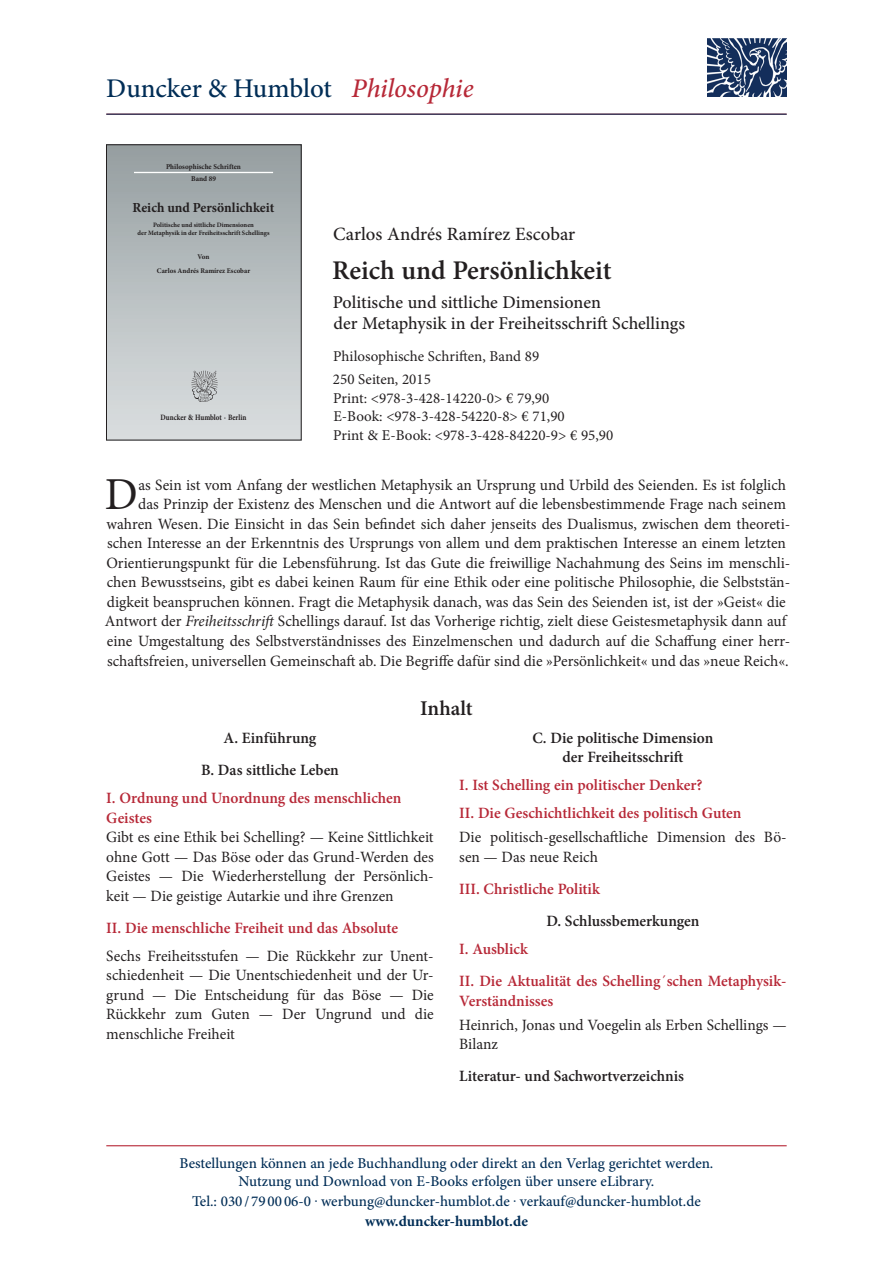
<style>
.page{position:relative;width:893px;height:1263px;background:#fff}
.page>*{position:absolute;margin:0;border:0;box-sizing:border-box;transform-origin:0 0}
.t1{font:45.75px "Minion Pro";color:#231f20}
.t2{font:500 27px "Minion Pro";letter-spacing:-.005em;color:#002d56}
.t3{font:600 27px "Minion Pro";letter-spacing:-.005em;color:#231f20}
.t4{font:600 21px "Minion Pro";color:#231f20}
.t5{font:500 18.75px "Minion Pro";color:#231f20}
.t6{font:500 18px/21px "Minion Pro";color:#231f20}
.t7{font:15.75px/19.5px "Minion Pro";color:#231f20;text-align:justify}
.t8{font:600 15.75px/19.5px "Minion Pro";color:#b72837}
.t9{font:600 15.75px/32.2px "Minion Pro";color:#231f20;text-align:center}
.t10{font:500 15px/18px "Minion Pro";color:#002d56;text-align:center}
.t11{font:15px/18.8px "Minion Pro";color:#231f20}
.t12{font:700 15px "Minion Pro";color:#002d56}
.t13{font:700 13.8px "Minion Pro";color:#231f20}
.t14{font:700 8.1px "Minion Pro";letter-spacing:-.005em;color:#231f20;scale:.86 1}
.t15{font:700 7.35px/11.9px "Minion Pro";letter-spacing:.005em;color:#231f20;text-align:center;scale:.96 1}
.t16{font:700 7.2px/14.5px "Minion Pro";color:#231f20;text-align:center}
.t17{font:700 6.6px/8.4px "Minion Pro";color:#231f20;text-align:center}
.s1{font-style:italic;color:#b72837}
.s2{font-style:italic}
.s3{font-weight:400}
</style>
<div class="page">
<hr style="left:106px;top:1145px;width:681px;height:1px;background:#b72837">
<div style="left:106px;top:145px;width:195px;height:295px;background:linear-gradient(to bottom,#979fa2,#dce0e1)"></div>
<hr style="left:134px;top:172px;width:139px;height:1px;background:#fff">
<img style="left:189px;top:369px;width:29px;height:35px">
<div style="left:106px;top:145px;width:195px;height:295px;border:1px solid #231f20"></div>
<img style="left:707px;top:38px;width:79px;height:59px">
<hr style="left:106px;top:114px;width:681px;height:1px;background:#002d56">
<h2 class="t2" style="left:106px;top:70px;width:369px">Duncker &amp; Humblot <span class="s1">Philosophie</span></h2>
<p class="t15" style="left:166px;top:161px;width:80px">Philosophische Schriften<br>Band 89</p>
<p class="t13" style="left:133px;top:198px;width:143px">Reich und Persönlichkeit</p>
<p class="t17" style="left:138px;top:220px;width:133px">Politische und sittliche Dimensionen<br>der Metaphysik in der Freiheitsschrift Schellings</p>
<p class="t16" style="left:157px;top:249px;width:95px">Von<br>Carlos Andrés Ramírez Escobar</p>
<p class="t14" style="left:160px;top:412px;width:102px">Duncker &amp; Humblot · Berlin</p>
<p class="t5" style="left:333px;top:222px;width:244px">Carlos Andrés Ramírez Escobar</p>
<h2 class="t3" style="left:332px;top:252px;width:281px">Reich und Persönlichkeit</h2>
<p class="t6" style="left:333px;top:292px;width:354px">Politische und sittliche Dimensionen<br>der Metaphysik in der Freiheitsschrift Schellings</p>
<p class="t11" style="left:333px;top:345px;width:208px;line-height:23px">Philosophische Schriften, Band 89<br>250 Seiten, 2015</p>
<p class="t11" style="left:333px;top:389px;width:282px">Print: &lt;978-3-428-14220-0&gt; € 79,90<br>E-Book: &lt;978-3-428-54220-8&gt; € 71,90<br>Print &amp; E-Book: &lt;978-3-428-84220-9&gt; € 95,90</p>
<p class="t7" style="left:105px;top:475px;width:687px;text-align:right">as Sein ist vom Anfang der westlichen Metaphysik an Ursprung und Urbild des Seienden. Es ist folglich<br>das Prinzip der Existenz des Menschen und die Antwort auf die lebensbestimmende Frage nach seinem wahren Wesen. Die Einsicht in das Sein befindet sich daher jenseits des Dualismus, zwischen dem theoreti&shy;schen Interesse an der Erkenntnis des Ursprungs von allem und dem praktischen Interesse an einem letzten Orientierungspunkt für die Lebensführung. Ist das Gute die freiwillige Nachahmung des Seins im menschli&shy;chen Bewusstseins, gibt es dabei keinen Raum für eine Ethik oder eine politische Philosophie, die Selbststän&shy;digkeit beanspruchen können. Fragt die Metaphysik danach, was das Sein des Seienden ist, ist der »Geist« die Antwort der <span class="s2">Freiheitsschrift</span> Schellings darauf. Ist das Vorherige richtig, zielt diese Geistesmetaphysik dann auf eine Umgestaltung des Selbstverständnisses des Einzelmenschen und dadurch auf die Schaffung einer herr&shy;schaftsfreien, universellen Gemeinschaft ab. Die Begriffe dafür sind die »Persönlichkeit« und das »neue Reich«.</p>
<h3 class="t4" style="left:420px;top:693px;width:54px">Inhalt</h3>
<p class="t9" style="left:201px;top:721px;width:139px">A. Einführung<br>B. Das sittliche Leben</p>
<p class="t8" style="left:106px;top:788px;width:297px">I. Ordnung und Unordnung des menschlichen<br>Geistes</p>
<p class="t7" style="left:106px;top:827px;width:329px">Gibt es eine Ethik bei Schelling? — Keine Sittlichkeit ohne Gott — Das Böse oder das Grund-Werden des Geistes — Die Wiederherstellung der Persönlich&shy;keit — Die geistige Autarkie und ihre Grenzen</p>
<p class="t8" style="left:106px;top:918px;width:293px">II. Die menschliche Freiheit und das Absolute</p>
<p class="t7" style="left:106px;top:946px;width:329px">Sechs Freiheitsstufen — Die Rückkehr zur Unent&shy;schiedenheit — Die Unentschiedenheit und der Ur&shy;grund — Die Entscheidung für das Böse — Die Rückkehr zum Guten — Der Ungrund und die menschliche Freiheit</p>
<h1 class="t1" style="left:105px;top:464px;width:34px">D</h1>
<p class="t9" style="left:533px;top:728px;width:182px;line-height:19.5px">C. Die politische Dimension der Freiheitsschrift</p>
<p class="t8" style="left:459px;top:771px;width:284px;line-height:28px">I. Ist Schelling ein politischer Denker?<br>II. Die Geschichtlichkeit des politisch Guten</p>
<p class="t7" style="left:459px;top:827px;width:329px">Die politisch-gesellschaftliche Dimension des Bö&shy;sen — Das neue Reich</p>
<p class="t8" style="left:459px;top:879px;width:142px">III. Christliche Politik</p>
<p class="t9" style="left:546px;top:905px;width:155px">D. Schlussbemerkungen</p>
<p class="t8" style="left:459px;top:933px;width:329px;line-height:32.2px">I. Ausblick<br>II. Die Aktualität des Schelling<span class="s3">´</span>schen Metaphysik-</p>
<p class="t8" style="left:459px;top:991px;width:96px">Verständnisses</p>
<p class="t7" style="left:459px;top:1015px;width:329px">Heinrich, Jonas und Voegelin als Erben Schellings —<br>Bilanz</p>
<p class="t9" style="left:459px;top:1060px;width:226px">Literatur- und Sachwortverzeichnis</p>
<p class="t10" style="left:179px;top:1154px;width:535px">Bestellungen können an jede Buchhandlung oder direkt an den Verlag gerichtet werden.<br>Nutzung und Download von E-Books erfolgen über unsere eLibrary.</p>
<p class="t10" style="left:192px;top:1192px;width:510px">Tel.: 030 / 79 00 06-0 . werbung@duncker-humblot.de . verkauf@duncker-humblot.de</p>
<p class="t12" style="left:365px;top:1210px;width:164px">www.duncker-humblot.de</p>
</div>
